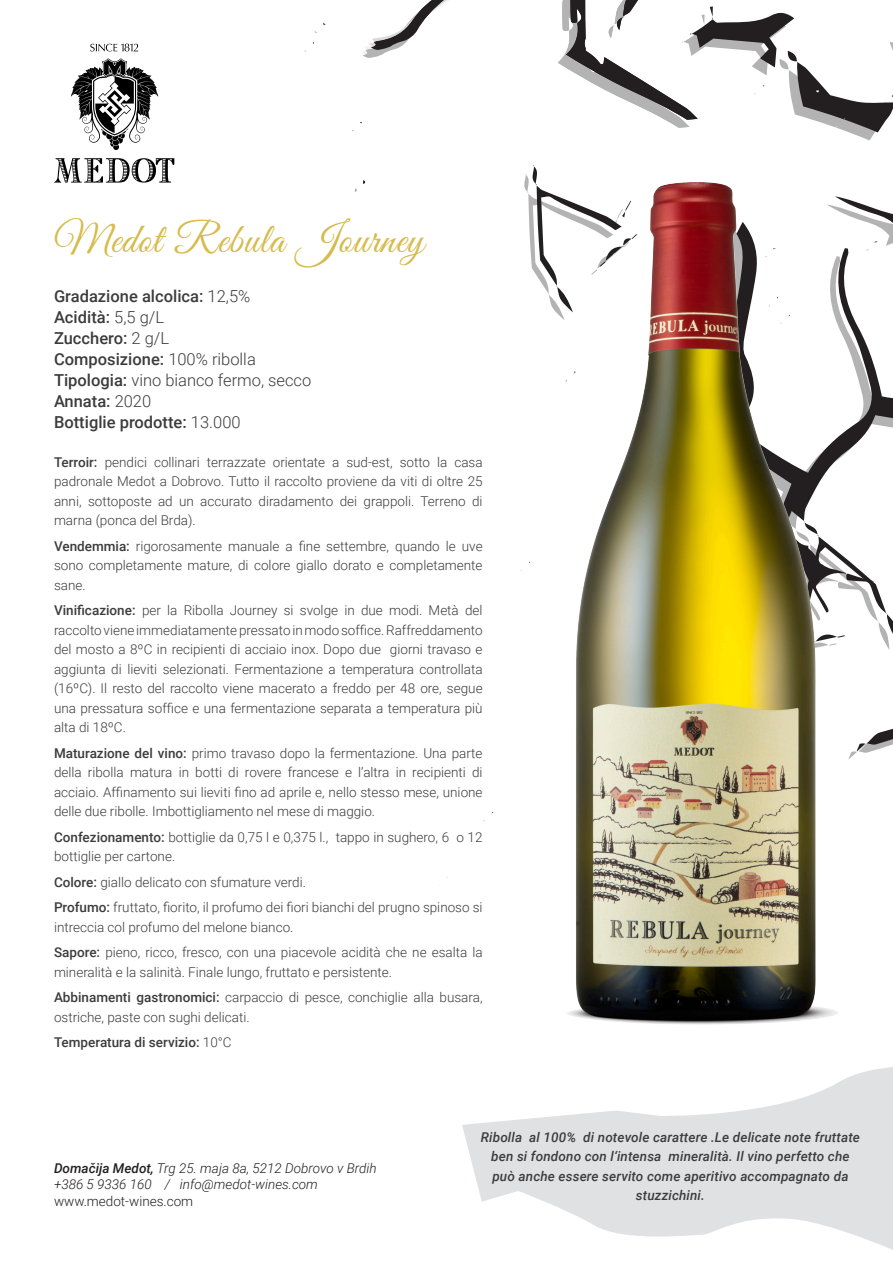
<style>
.page{position:relative;width:893px;height:1263px;background:#fff}
.page>*{position:absolute;margin:0;border:0;box-sizing:border-box;transform-origin:0 0}
.t1{font:42px "Great Vibes";letter-spacing:.02em;color:#d6bb4d}
.t2{font:500 16.5px "Roboto";color:#3c3c3d}
.t3{font:300 16.5px "Roboto";color:#3c3c3d}
.t4{font:300 13.5px/19.5px "Roboto";color:#3c3c3d;text-align:justify}
.t5{font:italic 500 13.5px/19.5px "Roboto";letter-spacing:.01em;color:#3c3c3d;text-align:center}
.t6{font:italic 300 13.5px "Roboto";color:#231f20}
.t7{font:500 13.5px "Roboto";color:#3c3c3d}
.t8{font:300 13.5px "Roboto";color:#231f20}
.s1{font-weight:300}
.s2{font-weight:500}
</style>
<div class="page">
<svg style="left:462px;top:1067px;width:431px;height:183px;fill:#e0e1e3"></svg>
<svg style="left:839px;top:250px;width:54px;height:209px"></svg>
<svg style="left:849px;top:728px;width:44px;height:31px"></svg>
<svg style="left:839px;top:197px;width:54px;height:53px"></svg>
<svg style="left:839px;top:553px;width:54px;height:97px"></svg>
<svg style="left:524px;top:165px;width:43px;height:155px"></svg>
<svg style="left:304px;top:0;width:589px;height:140px"></svg>
<img style="left:567px;top:182px;width:272px;height:843px">
<svg style="left:90px;top:44px;width:48px;height:7px"></svg>
<svg style="left:54px;top:158px;width:120px;height:25px"></svg>
<svg style="left:71px;top:58px;width:87px;height:92px"></svg>
<p class="t1" style="left:54px;top:216px;width:371px">Medot Rebula Journey</p>
<p class="t2" style="left:54px;top:284px;width:198px">Gradazione alcolica: <span class="s1">12,5%</span></p>
<p class="t2" style="left:54px;top:305px;width:112px">Acidità: <span class="s1">5,5 g/L</span></p>
<p class="t2" style="left:54px;top:326px;width:117px">Zucchero: <span class="s1">2 g/L</span></p>
<p class="t2" style="left:54px;top:347px;width:203px">Composizione: <span class="s1">100% ribolla</span></p>
<p class="t3" style="left:54px;top:368px;width:259px"><span class="s2">Tipologia:</span> vino bianco fermo, secco</p>
<p class="t2" style="left:54px;top:389px;width:99px">Annata: <span class="s1">2020</span></p>
<p class="t2" style="left:54px;top:410px;width:188px">Bottiglie prodotte: <span class="s1">13.000</span></p>
<p class="t4" style="left:54px;top:452px;width:430px"><span class="s2">Terroir:</span> pendici collinari terrazzate orientate a sud-est, sotto la casa padronale Medot a Dobrovo. Tutto il raccolto proviene da viti di oltre 25 anni, sottoposte ad un accurato diradamento dei grappoli. Terreno di marna (ponca del Brda).</p>
<p class="t4" style="left:54px;top:536px;width:430px"><span class="s2">Vendemmia:</span> rigorosamente manuale a fine settembre, quando le uve sono completamente mature, di colore giallo dorato e completamente sane.</p>
<p class="t4" style="left:54px;top:600px;width:430px"><span class="s2">Vinificazione:</span> per la Ribolla Journey si svolge in due modi. Metà del raccolto viene immediatamente pressato in modo soffice. Raffreddamento del mosto a 8ºC in recipienti di acciaio inox. Dopo due giorni travaso e aggiunta di lieviti selezionati. Fermentazione a temperatura controllata (16ºC). Il resto del raccolto viene macerato a freddo per 48 ore, segue una pressatura soffice e una fermentazione separata a temperatura più alta di 18ºC.</p>
<p class="t4" style="left:54px;top:743px;width:430px"><span class="s2">Maturazione del vino:</span> primo travaso dopo la fermentazione. Una parte della ribolla matura in botti di rovere francese e l’altra in recipienti di acciaio. Affinamento sui lieviti fino ad aprile e, nello stesso mese, unione delle due ribolle. Imbottigliamento nel mese di maggio.</p>
<p class="t4" style="left:54px;top:827px;width:430px"><span class="s2">Confezionamento:</span> bottiglie da 0,75 l e 0,375 l., tappo in sughero, 6 o 12 bottiglie per cartone.</p>
<p class="t4" style="left:54px;top:872px;width:253px"><span class="s2">Colore:</span> giallo delicato con sfumature verdi.</p>
<p class="t4" style="left:54px;top:897px;width:430px"><span class="s2">Profumo:</span> fruttato, fiorito, il profumo dei fiori bianchi del prugno spinoso si intreccia col profumo del melone bianco.</p>
<p class="t4" style="left:54px;top:942px;width:430px"><span class="s2">Sapore:</span> pieno, ricco, fresco, con una piacevole acidità che ne esalta la mineralità e la salinità. Finale lungo, fruttato e persistente.</p>
<p class="t4" style="left:54px;top:987px;width:430px"><span class="s2">Abbinamenti gastronomici:</span> carpaccio di pesce, conchiglie alla busara, ostriche, paste con sughi delicati.</p>
<p class="t7" style="left:54px;top:1033px;width:179px">Temperatura di servizio: <span class="s1">10°C</span></p>
<p class="t6" style="left:54px;top:1159px;width:324px"><span class="s2">Domačija Medot,</span> Trg 25. maja 8a, 5212 Dobrovo v Brdih</p>
<p class="t6" style="left:54px;top:1175px;width:265px">+386 5 9336 160 / info@medot-wines.com</p>
<p class="t8" style="left:54px;top:1192px;width:141px">www.medot-wines.com</p>
<p class="t5" style="left:481px;top:1127px;width:381px">Ribolla al 100% di notevole carattere .Le delicate note fruttate</p>
<p class="t5" style="left:491px;top:1146px;width:360px">ben si fondono con l‘intensa mineralità. Il vino perfetto che può anche essere servito come aperitivo accompagnato da stuzzichini.</p>
</div>
